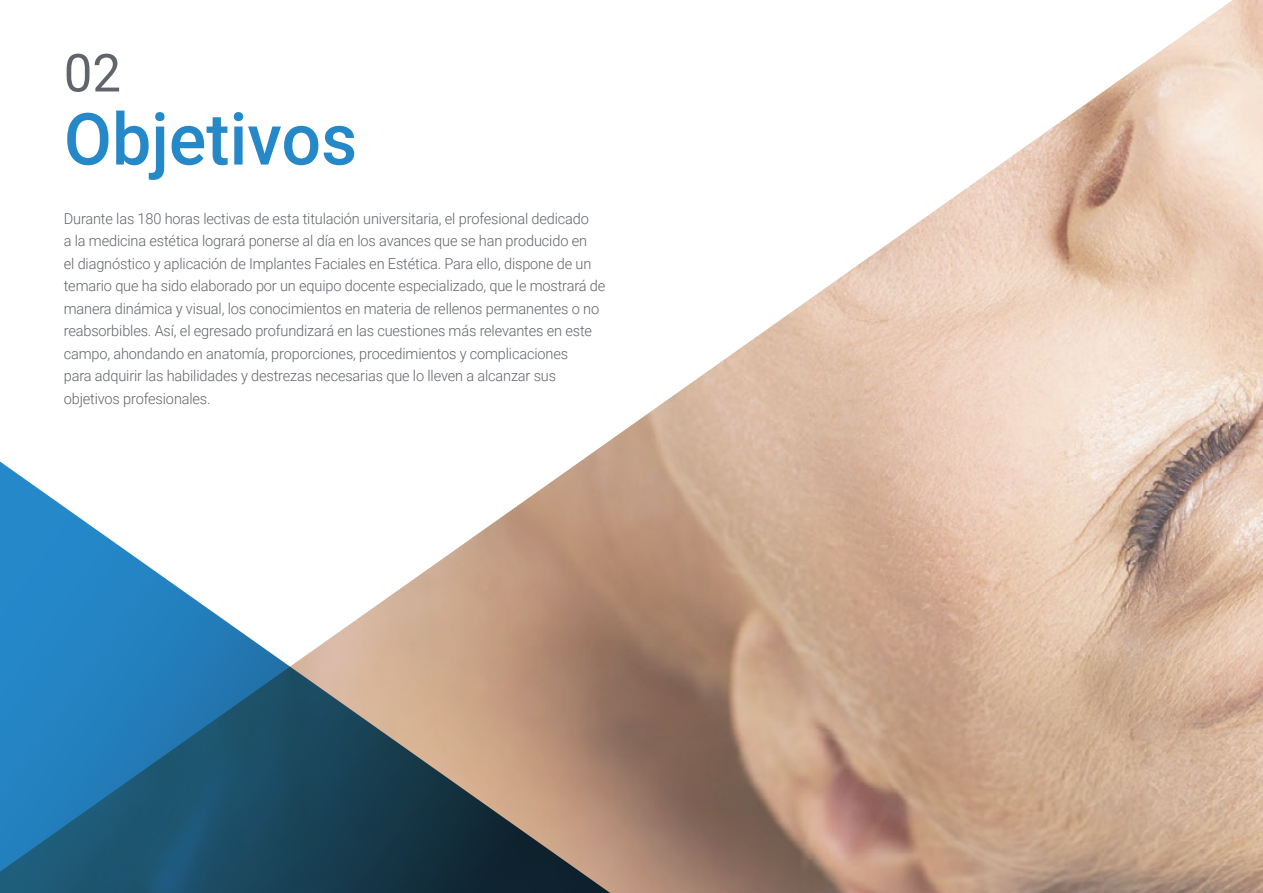
<style>
.page{position:relative;width:1263px;height:893px;background:#fff}
.page>*{position:absolute;margin:0;border:0;box-sizing:border-box;transform-origin:0 0}
.t1{font:500 72px "Roboto";color:#2488c9}
.t2{font:52.5px "Roboto";color:#61646a}
.t3{font:300 15px/22.5px "Roboto";letter-spacing:-.01em;color:#61646a}
</style>
<div class="page">
<img style="left:602px;top:0;width:661px;height:893px">
<svg style="left:0;top:446px;width:640px;height:447px"></svg>
<h2 class="t2" style="left:64px;top:36px;width:59px">02</h2>
<h1 class="t1" style="left:64px;top:89px;width:295px">Objetivos</h1>
<p class="t3" style="left:64px;top:207px;width:543px">Durante las 180 horas lectivas de esta titulación universitaria, el profesional dedicado<br>a la medicina estética logrará ponerse al día en los avances que se han producido en<br>el diagnóstico y aplicación de Implantes Faciales en Estética. Para ello, dispone de un temario que ha sido elaborado por un equipo docente especializado, que le mostrará de manera dinámica y visual, los conocimientos en materia de rellenos permanentes o no reabsorbibles. Así, el egresado profundizará en las cuestiones más relevantes en este campo, ahondando en anatomía, proporciones, procedimientos y complicaciones<br>para adquirir las habilidades y destrezas necesarias que lo lleven a alcanzar sus objetivos profesionales.</p>
</div>
